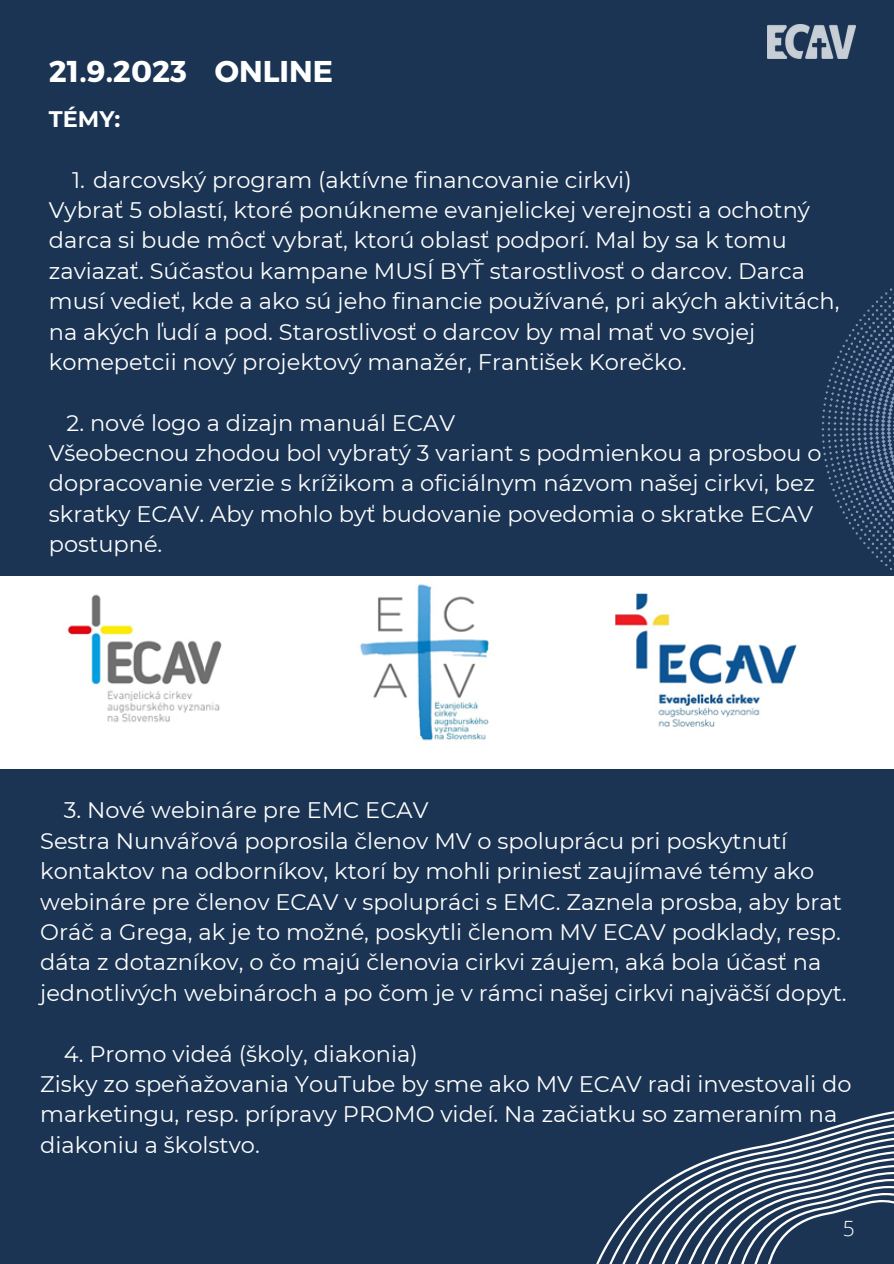
<style>
.page{position:relative;width:894px;height:1264px;background:#fff}
.page>*{position:absolute;margin:0;border:0;box-sizing:border-box;transform-origin:0 0}
.t1{font:700 30px "Montserrat";color:#fff}
.t2{font:22.5px/30.3px "Montserrat";color:#fff}
.t3{font:700 22.5px "Montserrat";color:#fff}
.t4{font:300 21px "Open Sans";color:#fff}
</style>
<div class="page">
<div style="left:0;top:0;width:893px;height:576px;background:#1b3453"></div>
<img style="left:767px;top:24px;width:87px;height:35px">
<img style="left:67px;top:594px;width:155px;height:129px">
<img style="left:360px;top:584px;width:129px;height:157px">
<img style="left:615px;top:593px;width:182px;height:135px">
<div style="left:0;top:768px;width:893px;height:495px;background:#1b3453"></div>
<svg style="left:616px;top:1113px;width:277px;height:150px"></svg>
<svg style="left:821px;top:288px;width:72px;height:282px"></svg>
<p class="t1" style="left:49px;top:52px;width:286px">21.9.2023 ONLINE</p>
<p class="t3" style="left:49px;top:105px;width:73px">TÉMY:</p>
<p class="t2" style="left:72px;top:164px;width:561px">1. darcovský program (aktívne financovanie cirkvi)</p>
<p class="t2" style="left:49px;top:195px;width:792px">Vybrať 5 oblastí, ktoré ponúkneme evanjelickej verejnosti a ochotný darca si bude môcť vybrať, ktorú oblasť podporí. Mal by sa k tomu zaviazať. Súčasťou kampane MUSÍ BYŤ starostlivosť o darcov. Darca musí vedieť, kde a ako sú jeho financie používané, pri akých aktivitách, na akých ľudí a pod. Starostlivosť o darcov by mal mať vo svojej komepetcii nový projektový manažér, František Korečko.</p>
<p class="t2" style="left:67px;top:407px;width:390px">2. nové logo a dizajn manuál ECAV</p>
<p class="t2" style="left:49px;top:438px;width:774px">Všeobecnou zhodou bol vybratý 3 variant s podmienkou a prosbou o dopracovanie verzie s krížikom a oficiálnym názvom našej cirkvi, bez skratky ECAV. Aby mohlo byť budovanie povedomia o skratke ECAV postupné.</p>
<p class="t2" style="left:64px;top:795px;width:366px">3. Nové webináre pre EMC ECAV</p>
<p class="t2" style="left:40px;top:825px;width:807px">Sestra Nunvářová poprosila členov MV o spoluprácu pri poskytnutí kontaktov na odborníkov, ktorí by mohli priniesť zaujímavé témy ako webináre pre členov ECAV v spolupráci s EMC. Zaznela prosba, aby brat Oráč a Grega, ak je to možné, poskytli členom MV ECAV podklady, resp. dáta z dotazníkov, o čo majú členovia cirkvi záujem, aká bola účasť na jednotlivých webinároch a po čom je v rámci našej cirkvi najväčší dopyt.</p>
<p class="t2" style="left:64px;top:1038px;width:355px">4. Promo videá (školy, diakonia)</p>
<p class="t2" style="left:40px;top:1068px;width:812px">Zisky zo speňažovania YouTube by sme ako MV ECAV radi investovali do marketingu, resp. prípravy PROMO videí. Na začiatku so zameraním na diakoniu a školstvo.</p>
<p class="t4" style="left:842px;top:1213px;width:13px">5</p>
</div>
